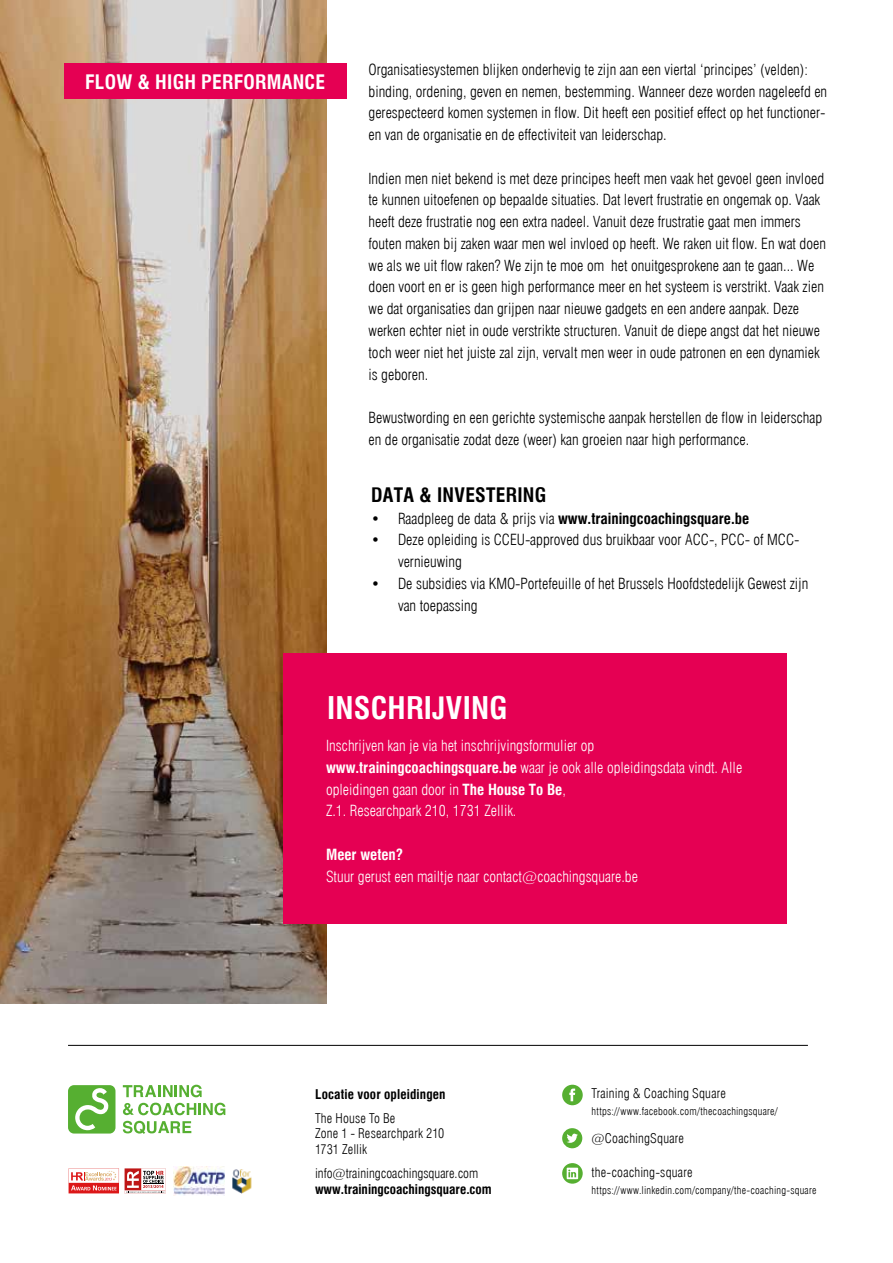
<style>
.page{position:relative;width:893px;height:1263px;background:#fff}
.page>*{position:absolute;margin:0;border:0;box-sizing:border-box;transform-origin:0 0}
.t1{font:700 condensed 30.45px "Swiss 721 BT";letter-spacing:.005em;color:#fff}
.t2{font:700 condensed 19.5px "Swiss 721 BT";letter-spacing:.015em;color:#fff}
.t3{font:700 condensed 19.5px "Swiss 721 BT";letter-spacing:.015em;color:#000}
.t4{font:300 condensed 15px/21.8px "Swiss 721 BT";color:#000}
.t5{font:300 condensed 15px/21.8px "Swiss 721 BT";color:#fff}
.t6{font:700 condensed 15px "Swiss 721 BT";color:#000}
.t7{font:700 condensed 15px "Swiss 721 BT";color:#fff}
.t8{font:300 condensed 13.2px/15.8px "Swiss 721 BT";letter-spacing:.01em;color:#000}
.t9{font:700 condensed 13.2px "Swiss 721 BT";color:#000}
.t10{font:300 condensed 10.5px "Swiss 721 BT";letter-spacing:.025em;color:#000}
.s1{font-weight:300}
.s2{font-weight:700}
</style>
<div class="page">
<img style="left:0;top:0;width:326px;height:1003px">
<div style="left:283px;top:653px;width:504px;height:271px;background:#e50053"></div>
<svg style="left:68px;top:1085px;width:47px;height:48px"></svg>
<svg style="left:123px;top:1121px;width:68px;height:13px"></svg>
<svg style="left:123px;top:1103px;width:102px;height:12px"></svg>
<svg style="left:123px;top:1085px;width:79px;height:12px"></svg>
<hr style="left:68px;top:1045px;width:740px;height:1px;background:#000">
<svg style="left:562px;top:1128px;width:20px;height:20px"></svg>
<svg style="left:562px;top:1163px;width:21px;height:21px"></svg>
<svg style="left:562px;top:1085px;width:21px;height:20px"></svg>
<img style="left:232px;top:1169px;width:20px;height:24px">
<img style="left:174px;top:1166px;width:51px;height:29px">
<svg style="left:125px;top:1168px;width:41px;height:25px"></svg>
<svg style="left:69px;top:1168px;width:50px;height:25px"></svg>
<div style="left:64px;top:64px;width:283px;height:35px;background:#e50053"></div>
<h2 class="t2" style="left:85px;top:70px;width:241px">FLOW &amp; HIGH PERFORMANCE</h2>
<p class="t4" style="left:369px;top:59px;width:460px">Organisatiesystemen blijken onderhevig te zijn aan een viertal ‘principes’ (velden): binding, ordening, geven en nemen, bestemming. Wanneer deze worden nageleefd en gerespecteerd komen systemen in flow. Dit heeft een positief effect op het functioner&shy;en van de organisatie en de effectiviteit van leiderschap.</p>
<p class="t4" style="left:369px;top:167px;width:459px">Indien men niet bekend is met deze principes heeft men vaak het gevoel geen invloed te kunnen uitoefenen op bepaalde situaties. Dat levert frustratie en ongemak op. Vaak heeft deze frustratie nog een extra nadeel. Vanuit deze frustratie gaat men immers fouten maken bij zaken waar men wel invloed op heeft. We raken uit flow. En wat doen we als we uit flow raken? We zijn te moe om het onuitgesprokene aan te gaan... We doen voort en er is geen high performance meer en het systeem is verstrikt. Vaak zien we dat organisaties dan grijpen naar nieuwe gadgets en een andere aanpak. Deze werken echter niet in oude verstrikte structuren. Vanuit de diepe angst dat het nieuwe toch weer niet het juiste zal zijn, vervalt men weer in oude patronen en een dynamiek is geboren.</p>
<p class="t4" style="left:369px;top:407px;width:455px">Bewustwording en een gerichte systemische aanpak herstellen de flow in leiderschap en de organisatie zodat deze (weer) kan groeien naar high performance.</p>
<h2 class="t3" style="left:371px;top:483px;width:177px">DATA &amp; INVESTERING</h2>
<p class="t6" style="left:371px;top:509px;width:380px"><span class="s1">• Raadpleeg de data &amp; prijs via</span> www.trainingcoachingsquare.be</p>
<p class="t4" style="left:398px;top:529px;width:403px;text-indent:-27px">• Deze opleiding is CCEU-approved dus bruikbaar voor ACC-, PCC- of MCC&shy;vernieuwing</p>
<p class="t4" style="left:398px;top:573px;width:412px;text-indent:-27px">• De subsidies via KMO-Portefeuille of het Brussels Hoofdstedelijk Gewest zijn van toepassing</p>
<h1 class="t1" style="left:327px;top:689px;width:182px">INSCHRIJVING</h1>
<p class="t5" style="left:326px;top:735px;width:418px">Inschrijven kan je via het inschrijvingsformulier op <span class="s2">www.trainingcoachingsquare.be</span> waar je ook alle opleidingsdata vindt. Alle opleidingen gaan door in <span class="s2">The House To Be</span>,<br>Z.1. Researchpark 210, 1731 Zellik.</p>
<p class="t7" style="left:326px;top:845px;width:79px">Meer weten?</p>
<p class="t5" style="left:326px;top:865px;width:313px">Stuur gerust een mailtje naar contact@coachingsquare.be</p>
<p class="t9" style="left:315px;top:1086px;width:132px">Locatie voor opleidingen</p>
<p class="t8" style="left:315px;top:1110px;width:131px">The House To Be<br>Zone 1 - Researchpark 210<br>1731 Zellik</p>
<p class="t8" style="left:315px;top:1165px;width:165px">info@trainingcoachingsquare.com</p>
<p class="t9" style="left:315px;top:1181px;width:178px">www.trainingcoachingsquare.com</p>
<p class="t8" style="left:592px;top:1085px;width:136px">Training &amp; Coaching Square</p>
<p class="t10" style="left:592px;top:1105px;width:188px">https://www.facebook.com/thecoachingsquare/</p>
<p class="t8" style="left:592px;top:1131px;width:94px">@CoachingSquare</p>
<p class="t8" style="left:592px;top:1164px;width:102px">the-coaching-square</p>
<p class="t10" style="left:592px;top:1184px;width:226px">https://www.linkedin.com/company/the-coaching-square</p>
</div>
